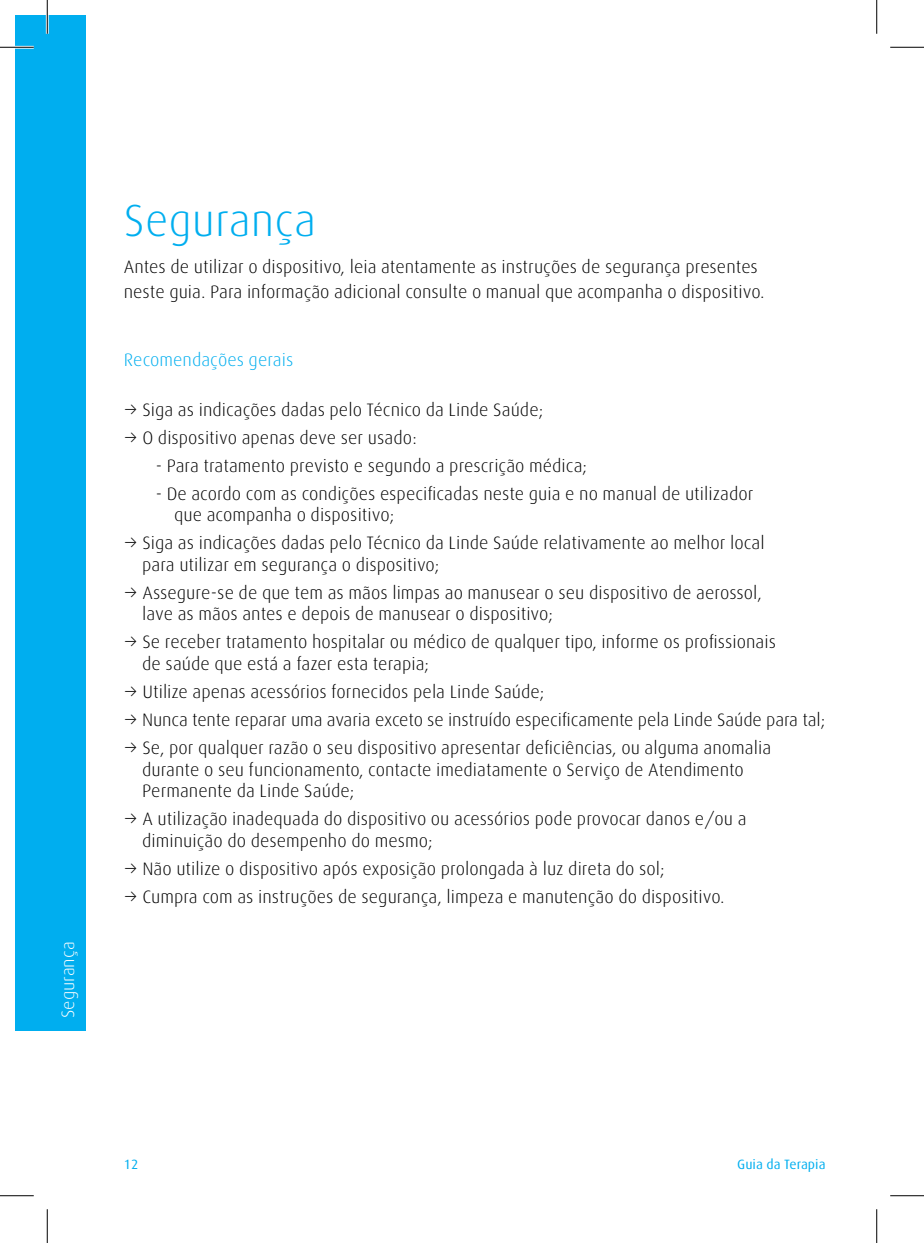
<style>
.page{position:relative;width:924px;height:1243px;background:#fff}
.page>*{position:absolute;margin:0;border:0;box-sizing:border-box;transform-origin:0 0}
.t1{font:300 45px "Linde Dax OT";color:#00aeef}
.t2{font:300 18px/21.6px "Linde Dax OT";color:#000}
.t3{font:300 18px "Linde Dax OT";color:#00aeef}
.t4{font:300 18px "Linde Dax OT";color:#fff}
.t5{font:13.5px "Linde Dax OT";color:#00aeef}
.s1{font-family:"Linde Dax Office";font-weight:400}
</style>
<div class="page">
<div style="left:15px;top:15px;width:71px;height:1016px;background:#00aeef"></div>
<hr style="left:0;top:46px;width:34px;height:3px;background:#fff">
<hr style="left:46px;top:0;width:3px;height:34px;background:#fff">
<hr style="left:0;top:47px;width:34px;height:1px;background:#000">
<hr style="left:890px;top:47px;width:34px;height:1px;background:#000">
<hr style="left:0;top:1195px;width:34px;height:1px;background:#000">
<hr style="left:890px;top:1195px;width:34px;height:1px;background:#000">
<hr style="left:47px;top:0;width:1px;height:34px;background:#000">
<hr style="left:47px;top:1209px;width:1px;height:34px;background:#000">
<hr style="left:876px;top:0;width:1px;height:34px;background:#000">
<hr style="left:876px;top:1209px;width:1px;height:34px;background:#000">
<p class="t4" style="left:56px;top:1018px;width:78px;rotate:-90deg">Segurança</p>
<h1 class="t1" style="left:124px;top:191px;width:194px">Segurança</h1>
<p class="t2" style="left:124px;top:254px;width:642px;line-height:24.8px">Antes de utilizar o dispositivo, leia atentamente as instruções de segurança presentes neste guia. Para informação adicional consulte o manual que acompanha o dispositivo.</p>
<p class="t3" style="left:124px;top:348px;width:171px">Recomendações gerais</p>
<p class="t2" style="left:124px;top:398px;width:421px"><span class="s1">→</span> Siga as indicações dadas pelo Técnico da Linde Saúde;</p>
<p class="t2" style="left:124px;top:426px;width:295px"><span class="s1">→</span> O dispositivo apenas deve ser usado:</p>
<p class="t2" style="left:156px;top:454px;width:433px"><span class="s1">-</span> Para tratamento previsto e segundo a prescrição médica;</p>
<p class="t2" style="left:174px;top:482px;width:581px;text-indent:-18px"><span class="s1">-</span> De acordo com as condições especificadas neste guia e no manual de utilizador que acompanha o dispositivo;</p>
<p class="t2" style="left:142px;top:531px;width:624px;text-indent:-18px"><span class="s1">→</span> Siga as indicações dadas pelo Técnico da Linde Saúde relativamente ao melhor local para utilizar em segurança o dispositivo;</p>
<p class="t2" style="left:142px;top:581px;width:621px;text-indent:-18px"><span class="s1">→</span> Assegure-se de que tem as mãos limpas ao manusear o seu dispositivo de aerossol, lave as mãos antes e depois de manusear o dispositivo;</p>
<p class="t2" style="left:142px;top:630px;width:635px;text-indent:-18px"><span class="s1">→</span> Se receber tratamento hospitalar ou médico de qualquer tipo, informe os profissionais de saúde que está a fazer esta terapia;</p>
<p class="t2" style="left:124px;top:680px;width:422px"><span class="s1">→</span> Utilize apenas acessórios fornecidos pela Linde Saúde;</p>
<p class="t2" style="left:124px;top:708px;width:703px"><span class="s1">→</span> Nunca tente reparar uma avaria exceto se instruído especificamente pela Linde Saúde para tal;</p>
<p class="t2" style="left:142px;top:736px;width:630px;text-indent:-18px"><span class="s1">→</span> Se, por qualquer razão o seu dispositivo apresentar deficiências, ou alguma anomalia durante o seu funcionamento, contacte imediatamente o Serviço de Atendimento<br>Permanente da Linde Saúde;</p>
<p class="t2" style="left:142px;top:807px;width:606px;text-indent:-18px"><span class="s1">→</span> A utilização inadequada do dispositivo ou acessórios pode provocar danos e/ou a diminuição do desempenho do mesmo;</p>
<p class="t2" style="left:124px;top:857px;width:542px"><span class="s1">→</span> Não utilize o dispositivo após exposição prolongada à luz direta do sol;</p>
<p class="t2" style="left:124px;top:885px;width:602px"><span class="s1">→</span> Cumpra com as instruções de segurança, limpeza e manutenção do dispositivo.</p>
<p class="t5" style="left:124px;top:1155px;width:16px">12</p>
<p class="t5" style="left:737px;top:1155px;width:90px">Guia da Terapia</p>
</div>
